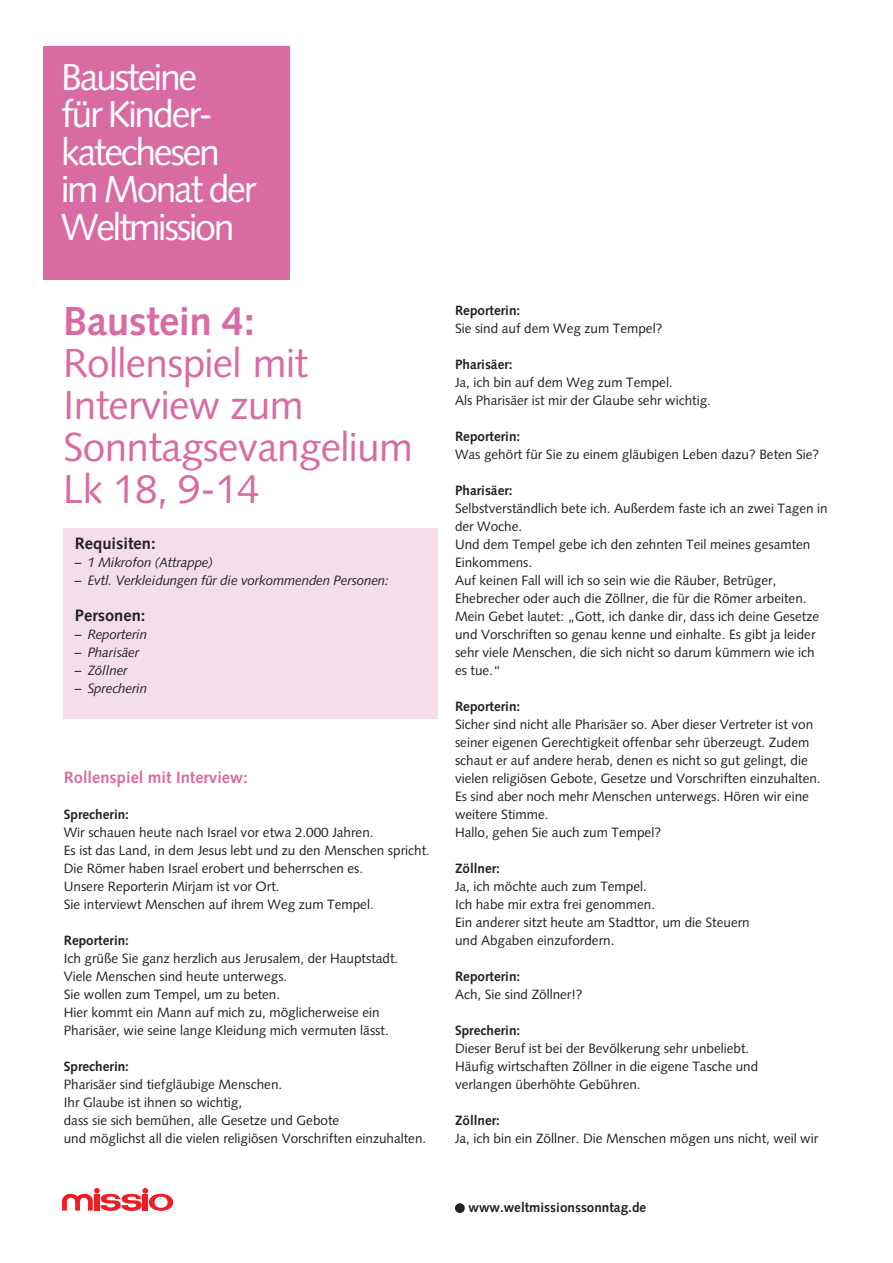
<style>
.page{position:relative;width:893px;height:1263px;background:#fff}
.page>*{position:absolute;margin:0;border:0;box-sizing:border-box;transform-origin:0 0}
.t1{font:40.5px/42.2px "Syntax";letter-spacing:-.015em;color:#d96ba3}
.t2{font:700 40.5px "Syntax";letter-spacing:-.015em;color:#d96ba3}
.t3{font:37.5px/37.5px "Syntax";letter-spacing:-.06em;color:#fff}
.t4{font:700 16.5px "Syntax";color:#d96ba3}
.t5{font:700 16.5px "Syntax";color:#231f20}
.t6{font:13.5px/18px "Syntax";color:#231f20}
.t7{font:700 13.5px "Syntax";color:#231f20}
.t8{font:italic 13.5px "Syntax";letter-spacing:-.015em;color:#231f20}
.t9{font:700 13.5px "Syntax LT Std";color:#231f20}
</style>
<div class="page">
<svg style="left:62px;top:1188px;width:111px;height:23px"></svg>
<div style="left:455px;top:1203px;width:10px;height:10px;background:#231f20;border-radius:50%"></div>
<div style="left:64px;top:528px;width:374px;height:191px;background:#f5dee9"></div>
<div style="left:43px;top:46px;width:247px;height:234px;background:#d96ba3"></div>
<h2 class="t3" style="left:61px;top:58px;width:197px">Bausteine<br>für Kinder&shy;katechesen im Monat der<br>Weltmission</h2>
<h1 class="t2" style="left:63px;top:298px;width:193px">Baustein 4:</h1>
<h1 class="t1" style="left:63px;top:342px;width:351px">Rollenspiel mit<br>Interview zum<br>Sonntagsevangelium<br>Lk 18, 9-14</h1>
<p class="t5" style="left:75px;top:534px;width:82px">Requisiten:</p>
<p class="t8" style="left:75px;top:554px;width:140px">– 1 Mikrofon (Attrappe)</p>
<p class="t8" style="left:75px;top:572px;width:316px">– Evtl. Verkleidungen für die vorkommenden Personen:</p>
<p class="t5" style="left:75px;top:606px;width:72px">Personen:</p>
<p class="t8" style="left:75px;top:626px;width:74px">– Reporterin</p>
<p class="t8" style="left:75px;top:644px;width:66px">– Pharisäer</p>
<p class="t8" style="left:75px;top:662px;width:54px">– Zöllner</p>
<p class="t8" style="left:75px;top:680px;width:74px">– Sprecherin</p>
<p class="t4" style="left:64px;top:768px;width:185px">Rollenspiel mit Interview:</p>
<p class="t7" style="left:64px;top:807px;width:67px">Sprecherin:</p>
<p class="t6" style="left:64px;top:823px;width:368px">Wir schauen heute nach Israel vor etwa 2.000 Jahren.<br>Es ist das Land, in dem Jesus lebt und zu den Menschen spricht.<br>Die Römer haben Israel erobert und beherrschen es.<br>Unsere Reporterin Mirjam ist vor Ort.<br>Sie interviewt Menschen auf ihrem Weg zum Tempel.</p>
<p class="t7" style="left:64px;top:933px;width:67px">Reporterin:</p>
<p class="t6" style="left:64px;top:949px;width:336px">Ich grüße Sie ganz herzlich aus Jerusalem, der Hauptstadt.<br>Viele Menschen sind heute unterwegs.<br>Sie wollen zum Tempel, um zu beten.<br>Hier kommt ein Mann auf mich zu, möglicherweise ein Pharisäer, wie seine lange Kleidung mich vermuten lässt.</p>
<p class="t7" style="left:64px;top:1059px;width:67px">Sprecherin:</p>
<p class="t6" style="left:64px;top:1075px;width:364px">Pharisäer sind tiefgläubige Menschen.<br>Ihr Glaube ist ihnen so wichtig,<br>dass sie sich bemühen, alle Gesetze und Gebote<br>und möglichst all die vielen religiösen Vorschriften einzuhalten.</p>
<p class="t7" style="left:455px;top:303px;width:67px">Reporterin:</p>
<p class="t6" style="left:455px;top:319px;width:209px">Sie sind auf dem Weg zum Tempel?</p>
<p class="t7" style="left:455px;top:357px;width:59px">Pharisäer:</p>
<p class="t6" style="left:455px;top:373px;width:257px">Ja, ich bin auf dem Weg zum Tempel.<br>Als Pharisäer ist mir der Glaube sehr wichtig.</p>
<p class="t7" style="left:455px;top:429px;width:67px">Reporterin:</p>
<p class="t6" style="left:455px;top:445px;width:366px">Was gehört für Sie zu einem gläubigen Leben dazu? Beten Sie?</p>
<p class="t7" style="left:455px;top:483px;width:59px">Pharisäer:</p>
<p class="t6" style="left:455px;top:499px;width:374px">Selbstverständlich bete ich. Außerdem faste ich an zwei Tagen in der Woche.<br>Und dem Tempel gebe ich den zehnten Teil meines gesamten Einkommens.<br>Auf keinen Fall will ich so sein wie die Räuber, Betrüger, Ehebrecher oder auch die Zöllner, die für die Römer arbeiten.<br>Mein Gebet lautet: „Gott, ich danke dir, dass ich deine Gesetze und Vorschriften so genau kenne und einhalte. Es gibt ja leider sehr viele Menschen, die sich nicht so darum kümmern wie ich es tue.“</p>
<p class="t7" style="left:455px;top:699px;width:67px">Reporterin:</p>
<p class="t6" style="left:455px;top:715px;width:367px">Sicher sind nicht alle Pharisäer so. Aber dieser Vertreter ist von seiner eigenen Gerechtigkeit offenbar sehr überzeugt. Zudem schaut er auf andere herab, denen es nicht so gut gelingt, die vielen religiösen Gebote, Gesetze und Vorschriften einzuhalten.<br>Es sind aber noch mehr Menschen unterwegs. Hören wir eine weitere Stimme.<br>Hallo, gehen Sie auch zum Tempel?</p>
<p class="t7" style="left:455px;top:861px;width:47px">Zöllner:</p>
<p class="t6" style="left:455px;top:877px;width:296px">Ja, ich möchte auch zum Tempel.<br>Ich habe mir extra frei genommen.<br>Ein anderer sitzt heute am Stadttor, um die Steuern und Abgaben einzufordern.</p>
<p class="t7" style="left:455px;top:969px;width:67px">Reporterin:</p>
<p class="t6" style="left:455px;top:985px;width:129px">Ach, Sie sind Zöllner!?</p>
<p class="t7" style="left:455px;top:1023px;width:67px">Sprecherin:</p>
<p class="t6" style="left:455px;top:1039px;width:305px">Dieser Beruf ist bei der Bevölkerung sehr unbeliebt.<br>Häufig wirtschaften Zöllner in die eigene Tasche und verlangen überhöhte Gebühren.</p>
<p class="t7" style="left:455px;top:1113px;width:47px">Zöllner:</p>
<p class="t6" style="left:455px;top:1129px;width:365px">Ja, ich bin ein Zöllner. Die Menschen mögen uns nicht, weil wir</p>
<p class="t9" style="left:468px;top:1199px;width:179px">www.weltmissionssonntag.de</p>
</div>
